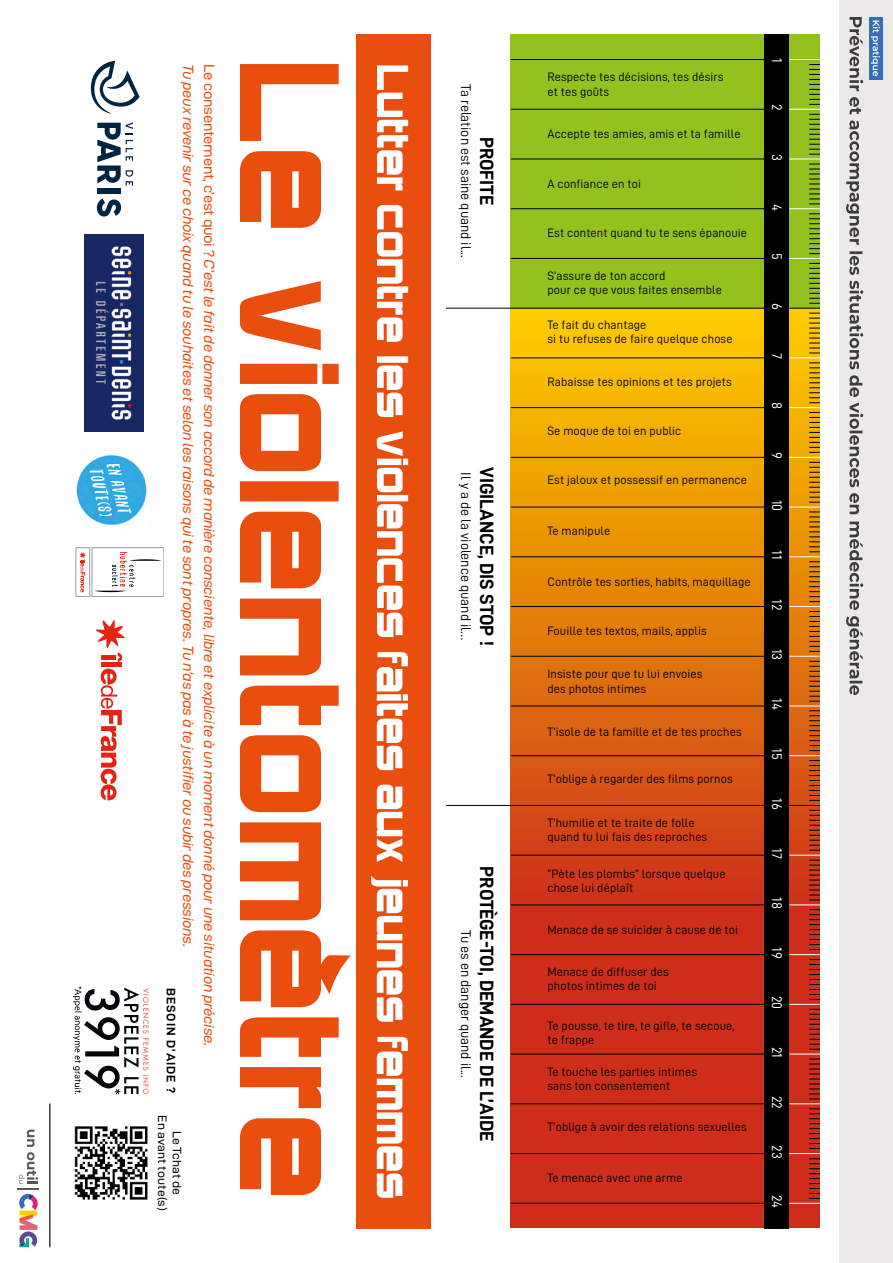
<style>
.page{position:relative;width:893px;height:1263px;background:#fff}
.page>*{position:absolute;margin:0;border:0;box-sizing:border-box;transform-origin:0 0}
.t1{font:19.35px "D DIN Bold";letter-spacing:-.005em;color:#000}
.t2{font:14.85px/21px "D DIN Exp Italic";letter-spacing:-.02em;color:#e94e0f}
.t3{font:14.1px "D DIN";color:#000}
.t4{font:14.1px "D DIN";color:#fff}
.t5{font:12.3px/14.5px "D DIN";letter-spacing:.01em;color:#000}
.t6{font:12.3px/14.7px "D DIN Exp";color:#000;text-align:center}
.t7{font:12.3px "D DIN Exp Bold";letter-spacing:.08em;color:#000}
.s1{font-family:"D DIN Exp"}
</style>
<div class="page">
<div style="left:839px;top:0;width:54px;height:1263px;background:#ece9e9"></div>
<div style="left:869px;top:17px;width:13px;height:62px;background:#366db4"></div>
<svg style="left:871px;top:21px;width:9px;height:55px"></svg>
<svg style="left:17px;top:1130px;width:22px;height:117px"></svg>
<hr style="left:49px;top:1103px;width:2px;height:144px;background:#3c3c3a">
<div style="left:789px;top:308px;width:30px;height:597px;background:linear-gradient(to bottom,#fed000,#cd341c)"></div>
<div style="left:789px;top:905px;width:30px;height:323px;background:#ce2e19"></div>
<div style="left:511px;top:309px;width:261px;height:596px;background:linear-gradient(to bottom,#fdcf00,#cc331a)"></div>
<div style="left:511px;top:905px;width:261px;height:323px;background:#ce2e19"></div>
<div style="left:511px;top:34px;width:261px;height:275px;background:#95c11f"></div>
<div style="left:789px;top:34px;width:30px;height:275px;background:#95c11f"></div>
<div style="left:764px;top:34px;width:25px;height:1194px;background:#000"></div>
<hr style="left:789px;top:507px;width:30px;height:1px;background:#fff">
<hr style="left:511px;top:507px;width:261px;height:1px;background:#000">
<hr style="left:789px;top:59px;width:30px;height:1px;background:#fff">
<hr style="left:511px;top:59px;width:261px;height:1px;background:#000">
<hr style="left:789px;top:556px;width:30px;height:1px;background:#fff">
<hr style="left:511px;top:556px;width:261px;height:1px;background:#000">
<hr style="left:789px;top:109px;width:30px;height:1px;background:#fff">
<hr style="left:511px;top:109px;width:261px;height:1px;background:#000">
<hr style="left:789px;top:606px;width:30px;height:1px;background:#fff">
<hr style="left:511px;top:606px;width:261px;height:1px;background:#000">
<hr style="left:789px;top:159px;width:30px;height:1px;background:#fff">
<hr style="left:789px;top:208px;width:30px;height:1px;background:#fff">
<hr style="left:511px;top:159px;width:261px;height:1px;background:#000">
<hr style="left:789px;top:656px;width:30px;height:1px;background:#fff">
<hr style="left:511px;top:656px;width:261px;height:1px;background:#000">
<hr style="left:511px;top:208px;width:253px;height:1px;background:#000">
<hr style="left:789px;top:705px;width:30px;height:1px;background:#fff">
<hr style="left:789px;top:755px;width:30px;height:1px;background:#fff">
<hr style="left:511px;top:705px;width:261px;height:1px;background:#000">
<hr style="left:789px;top:258px;width:30px;height:1px;background:#fff">
<hr style="left:511px;top:258px;width:261px;height:1px;background:#000">
<hr style="left:511px;top:755px;width:256px;height:1px;background:#000">
<hr style="left:789px;top:1004px;width:30px;height:1px;background:#fff">
<hr style="left:511px;top:1004px;width:261px;height:1px;background:#000">
<hr style="left:789px;top:308px;width:30px;height:1px;background:#000">
<hr style="left:789px;top:805px;width:30px;height:1px;background:#000">
<hr style="left:789px;top:1054px;width:30px;height:1px;background:#fff">
<hr style="left:511px;top:1054px;width:261px;height:1px;background:#000">
<hr style="left:789px;top:357px;width:30px;height:1px;background:#fff">
<hr style="left:511px;top:357px;width:261px;height:1px;background:#000">
<hr style="left:789px;top:855px;width:30px;height:1px;background:#fff">
<hr style="left:511px;top:855px;width:261px;height:1px;background:#000">
<hr style="left:789px;top:1103px;width:30px;height:1px;background:#fff">
<hr style="left:511px;top:1103px;width:261px;height:1px;background:#000">
<hr style="left:789px;top:407px;width:30px;height:1px;background:#fff">
<hr style="left:511px;top:407px;width:261px;height:1px;background:#000">
<hr style="left:789px;top:904px;width:30px;height:1px;background:#fff">
<hr style="left:511px;top:904px;width:261px;height:1px;background:#000">
<hr style="left:789px;top:1153px;width:30px;height:1px;background:#fff">
<hr style="left:789px;top:1203px;width:30px;height:1px;background:#fff">
<hr style="left:511px;top:1153px;width:261px;height:1px;background:#000">
<hr style="left:511px;top:1203px;width:261px;height:1px;background:#000">
<hr style="left:789px;top:457px;width:30px;height:1px;background:#fff">
<hr style="left:511px;top:457px;width:261px;height:1px;background:#000">
<hr style="left:789px;top:954px;width:30px;height:1px;background:#fff">
<hr style="left:511px;top:954px;width:261px;height:1px;background:#000">
<hr style="left:446px;top:308px;width:322px;height:1px;background:#000">
<hr style="left:446px;top:805px;width:321px;height:1px;background:#000">
<svg style="left:809px;top:59px;width:11px;height:1145px"></svg>
<div style="left:356px;top:34px;width:75px;height:1194px;background:#e94e0f"></div>
<svg style="left:377px;top:65px;width:31px;height:572px"></svg>
<svg style="left:371px;top:651px;width:37px;height:547px"></svg>
<svg style="left:339px;top:955px;width:11px;height:17px"></svg>
<svg style="left:240px;top:64px;width:99px;height:1131px"></svg>
<img style="left:84px;top:234px;width:60px;height:197px">
<svg style="left:90px;top:60px;width:50px;height:157px"></svg>
<img style="left:76px;top:455px;width:71px;height:73px">
<div style="left:76px;top:548px;width:14px;height:49px;border:1px solid #9d9d9c"></div>
<div style="left:92px;top:548px;width:72px;height:49px;border:1px solid #9d9d9c"></div>
<svg style="left:79px;top:552px;width:7px;height:40px"></svg>
<svg style="left:95px;top:552px;width:66px;height:40px"></svg>
<svg style="left:96px;top:620px;width:29px;height:42px"></svg>
<div style="left:101px;top:662px;width:21px;height:5px;background:#e42313"></div>
<svg style="left:101px;top:669px;width:21px;height:132px"></svg>
<img style="left:74px;top:1126px;width:74px;height:74px">
<svg style="left:73px;top:986px;width:76px;height:109px"></svg>
<svg style="left:846px;top:17px;width:17px;height:678px"></svg>
<p class="t2" style="left:220px;top:64px;width:984px;rotate:90deg"><span class="s1">Le consentement, c’est quoi ?</span> C’est le fait de donner son accord de manière consciente, libre et explicite à un moment donné pour une situation précise.<br>Tu peux revenir sur ce choix quand tu le souhaites et selon les raisons qui te sont propres. Tu n’as pas à te justifier ou subir des pressions.</p>
<p class="t7" style="left:178px;top:988px;width:107px;rotate:90deg">BESOIN D’AIDE ?</p>
<p class="t6" style="left:185px;top:1115px;width:97px;rotate:90deg">Le Tchat de<br>En avant toute(s)</p>
<p class="t3" style="left:474px;top:84px;width:175px;rotate:90deg">Ta relation est saine quand il...</p>
<h1 class="t1" style="left:497px;top:137px;width:70px;rotate:90deg">PROFITE</h1>
<h1 class="t1" style="left:497px;top:467px;width:180px;rotate:90deg">VIGILANCE, DIS STOP !</h1>
<p class="t3" style="left:474px;top:472px;width:170px;rotate:90deg">Il y a de la violence quand il…</p>
<h1 class="t1" style="left:497px;top:866px;width:276px;rotate:90deg">PROTÈGE-TOI, DEMANDE DE L’AIDE</h1>
<p class="t3" style="left:474px;top:930px;width:149px;rotate:90deg">Tu es en danger quand il...</p>
<p class="t5" style="left:547px;top:70px;width:178px">Respecte tes décisions, tes désirs et tes goûts</p>
<p class="t5" style="left:547px;top:127px;width:195px">Accepte tes amies, amis et ta famille</p>
<p class="t5" style="left:547px;top:176px;width:95px">A confiance en toi</p>
<p class="t5" style="left:547px;top:225px;width:201px">Est content quand tu te sens épanouie</p>
<p class="t5" style="left:547px;top:268px;width:176px">S’assure de ton accord<br>pour ce que vous faites ensemble</p>
<p class="t5" style="left:547px;top:317px;width:187px">Te fait du chantage<br>si tu refuses de faire quelque chose</p>
<p class="t5" style="left:547px;top:374px;width:186px">Rabaisse tes opinions et tes projets</p>
<p class="t5" style="left:547px;top:423px;width:135px">Se moque de toi en public</p>
<p class="t5" style="left:547px;top:473px;width:201px">Est jaloux et possessif en permanence</p>
<p class="t5" style="left:547px;top:523px;width:64px">Te manipule</p>
<p class="t5" style="left:547px;top:574px;width:205px">Contrôle tes sorties, habits, maquillage</p>
<p class="t5" style="left:547px;top:623px;width:161px">Fouille tes textos, mails, applis</p>
<p class="t5" style="left:547px;top:666px;width:157px">Insiste pour que tu lui envoies des photos intimes</p>
<p class="t5" style="left:547px;top:724px;width:196px">T’isole de ta famille et de tes proches</p>
<p class="t5" style="left:547px;top:772px;width:187px">T’oblige à regarder des films pornos</p>
<p class="t5" style="left:547px;top:815px;width:161px">T’humilie et te traite de folle quand tu lui fais des reproches</p>
<p class="t5" style="left:547px;top:866px;width:180px">“Pète les plombs” lorsque quelque chose lui déplaît</p>
<p class="t5" style="left:547px;top:922px;width:192px">Menace de se suicider à cause de toi</p>
<p class="t5" style="left:547px;top:964px;width:123px">Menace de diffuser des photos intimes de toi</p>
<p class="t5" style="left:547px;top:1018px;width:189px">Te pousse, te tire, te gifle, te secoue, te frappe</p>
<p class="t5" style="left:547px;top:1064px;width:151px">Te touche les parties intimes sans ton consentement</p>
<p class="t5" style="left:547px;top:1119px;width:201px">T’oblige à avoir des relations sexuelles</p>
<p class="t5" style="left:547px;top:1170px;width:137px">Te menace avec une arme</p>
<p class="t4" style="left:785px;top:58px;width:6px;rotate:90deg">1</p>
<p class="t4" style="left:785px;top:104px;width:8px;rotate:90deg">2</p>
<p class="t4" style="left:785px;top:154px;width:8px;rotate:90deg">3</p>
<p class="t4" style="left:785px;top:203px;width:9px;rotate:90deg">4</p>
<p class="t4" style="left:785px;top:253px;width:8px;rotate:90deg">5</p>
<p class="t4" style="left:785px;top:303px;width:8px;rotate:90deg">6</p>
<p class="t4" style="left:785px;top:353px;width:8px;rotate:90deg">7</p>
<p class="t4" style="left:785px;top:402px;width:9px;rotate:90deg">8</p>
<p class="t4" style="left:785px;top:452px;width:8px;rotate:90deg">9</p>
<p class="t4" style="left:785px;top:500px;width:13px;rotate:90deg">10</p>
<p class="t4" style="left:785px;top:550px;width:11px;rotate:90deg">11</p>
<p class="t4" style="left:785px;top:599px;width:13px;rotate:90deg">12</p>
<p class="t4" style="left:785px;top:649px;width:13px;rotate:90deg">13</p>
<p class="t4" style="left:785px;top:698px;width:13px;rotate:90deg">14</p>
<p class="t4" style="left:785px;top:748px;width:13px;rotate:90deg">15</p>
<p class="t4" style="left:785px;top:798px;width:13px;rotate:90deg">16</p>
<p class="t4" style="left:785px;top:848px;width:12px;rotate:90deg">17</p>
<p class="t4" style="left:785px;top:897px;width:13px;rotate:90deg">18</p>
<p class="t4" style="left:785px;top:947px;width:13px;rotate:90deg">19</p>
<p class="t4" style="left:785px;top:996px;width:15px;rotate:90deg">20</p>
<p class="t4" style="left:785px;top:1047px;width:13px;rotate:90deg">21</p>
<p class="t4" style="left:785px;top:1095px;width:15px;rotate:90deg">22</p>
<p class="t4" style="left:785px;top:1145px;width:15px;rotate:90deg">23</p>
<p class="t4" style="left:785px;top:1195px;width:15px;rotate:90deg">24</p>
</div>
